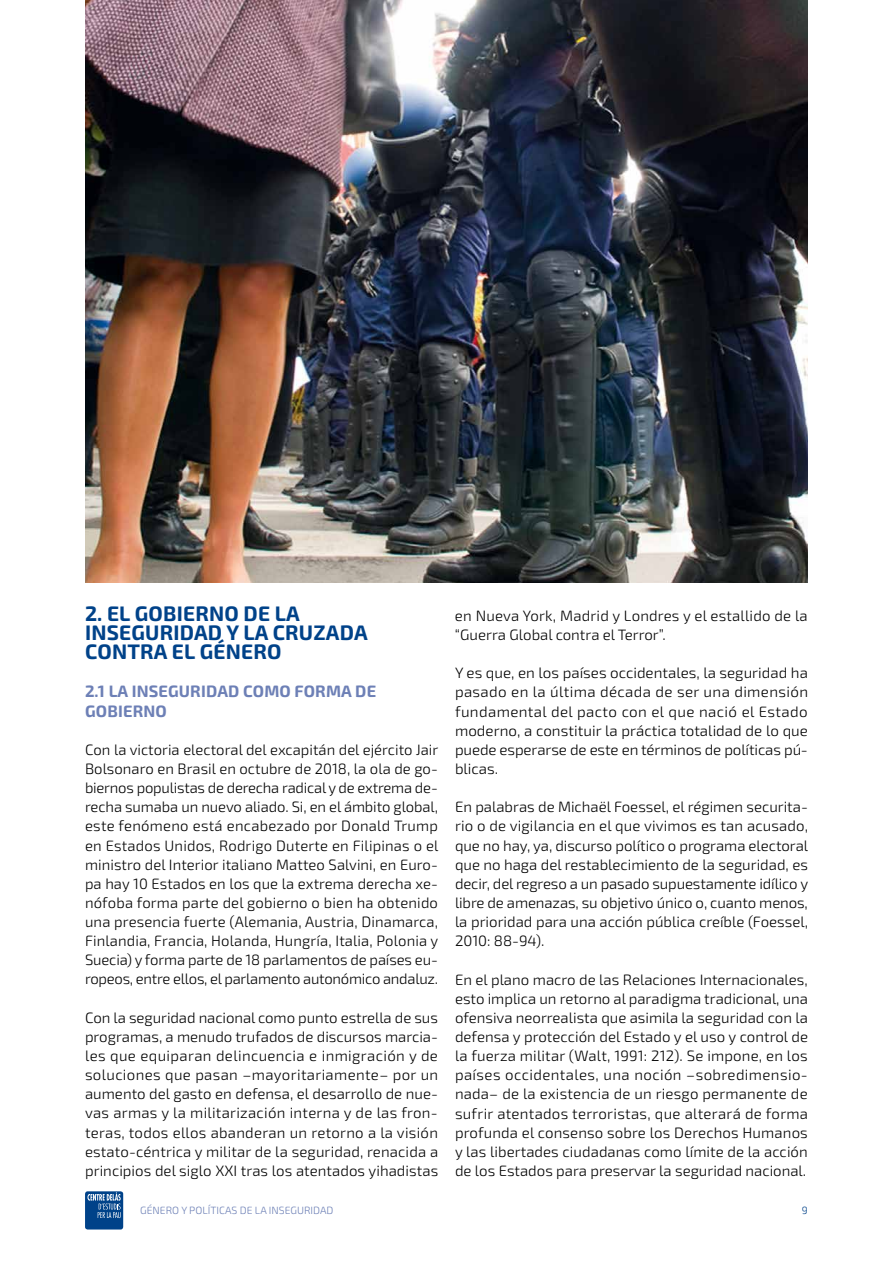
<style>
.page{position:relative;width:893px;height:1263px;background:#fff}
.page>*{position:absolute;margin:0;border:0;box-sizing:border-box;transform-origin:0 0}
.t1{font:700 21px/19.2px "Exo 2.0";letter-spacing:.01em;color:#004289}
.t2{font:700 16.5px "Exo 2.0";color:#6d80b6}
.t3{font:300 15px/19.2px "Exo 2.0";color:#000;text-align:justify}
.t4{font:300 10.5px "Exo 2.0";color:#6d80b6}
.t5{font:300 10.5px "Exo 2.0";color:#004289}
</style>
<div class="page">
<div style="left:85px;top:1191px;width:38px;height:38px;background:#004289;border-radius:3px"></div>
<svg style="left:87px;top:1192px;width:34px;height:26px"></svg>
<img style="left:85px;top:0;width:723px;height:583px">
<h1 class="t1" style="left:85px;top:604px;width:284px">2. EL GOBIERNO DE LA<br>INSEGURIDAD Y LA CRUZADA<br>CONTRA EL GÉNERO</h1>
<p class="t2" style="left:85px;top:682px;width:58px">2.1 LA INSEGURIDAD</p>
<p class="t2" style="left:243px;top:682px;width:13px">COMO</p>
<p class="t2" style="left:295px;top:682px;width:23px">FORMA</p>
<p class="t2" style="left:355px;top:682px;width:11px">DE</p>
<p class="t2" style="left:85px;top:701px;width:12px">GOBIERNO</p>
<p class="t3" style="left:85px;top:740px;width:355px">Con la victoria electoral del excapitán del ejército Jair Bolsonaro en Brasil en octubre de 2018, la ola de go&shy;biernos populistas de derecha radical y de extrema de&shy;recha sumaba un nuevo aliado. Si, en el ámbito global, este fenómeno está encabezado por Donald Trump en Estados Unidos, Rodrigo Duterte en Filipinas o el ministro del Interior italiano Matteo Salvini, en Euro&shy;pa hay 10 Estados en los que la extrema derecha xe&shy;nófoba forma parte del gobierno o bien ha obtenido una presencia fuerte (Alemania, Austria, Dinamarca, Finlandia, Francia, Holanda, Hungría, Italia, Polonia y Suecia) y forma parte de 18 parlamentos de países eu&shy;ropeos, entre ellos, el parlamento autonómico andaluz.</p>
<p class="t3" style="left:85px;top:1008px;width:355px">Con la seguridad nacional como punto estrella de sus programas, a menudo trufados de discursos marcia&shy;les que equiparan delincuencia e inmigración y de soluciones que pasan –mayoritariamente– por un aumento del gasto en defensa, el desarrollo de nue&shy;vas armas y la militarización interna y de las fron&shy;teras, todos ellos abanderan un retorno a la visión estato-céntrica y militar de la seguridad, renacida a principios del siglo XXI tras los atentados yihadistas</p>
<p class="t3" style="left:455px;top:606px;width:354px">en Nueva York, Madrid y Londres y el estallido de la “Guerra Global contra el Terror”.</p>
<p class="t3" style="left:455px;top:664px;width:355px">Y es que, en los países occidentales, la seguridad ha pasado en la última década de ser una dimensión fundamental del pacto con el que nació el Estado moderno, a constituir la práctica totalidad de lo que puede esperarse de este en términos de políticas pú&shy;blicas.</p>
<p class="t3" style="left:455px;top:798px;width:355px">En palabras de Michaël Foessel, el régimen securita&shy;rio o de vigilancia en el que vivimos es tan acusado, que no hay, ya, discurso político o programa electoral que no haga del restablecimiento de la seguridad, es decir, del regreso a un pasado supuestamente idílico y libre de amenazas, su objetivo único o, cuanto menos, la prioridad para una acción pública creíble (Foessel, 2010: 88-94).</p>
<p class="t3" style="left:455px;top:970px;width:355px">En el plano macro de las Relaciones Internacionales, esto implica un retorno al paradigma tradicional, una ofensiva neorrealista que asimila la seguridad con la defensa y protección del Estado y el uso y control de la fuerza militar (Walt, 1991: 212). Se impone, en los países occidentales, una noción –sobredimensio&shy;nada– de la existencia de un riesgo permanente de sufrir atentados terroristas, que alterará de forma profunda el consenso sobre los Derechos Humanos y las libertades ciudadanas como límite de la acción de los Estados para preservar la seguridad nacional.</p>
<p class="t4" style="left:140px;top:1204px;width:195px">GÉNERO Y POLÍTICAS DE LA INSEGURIDAD</p>
<p class="t5" style="left:802px;top:1204px;width:7px">9</p>
</div>
